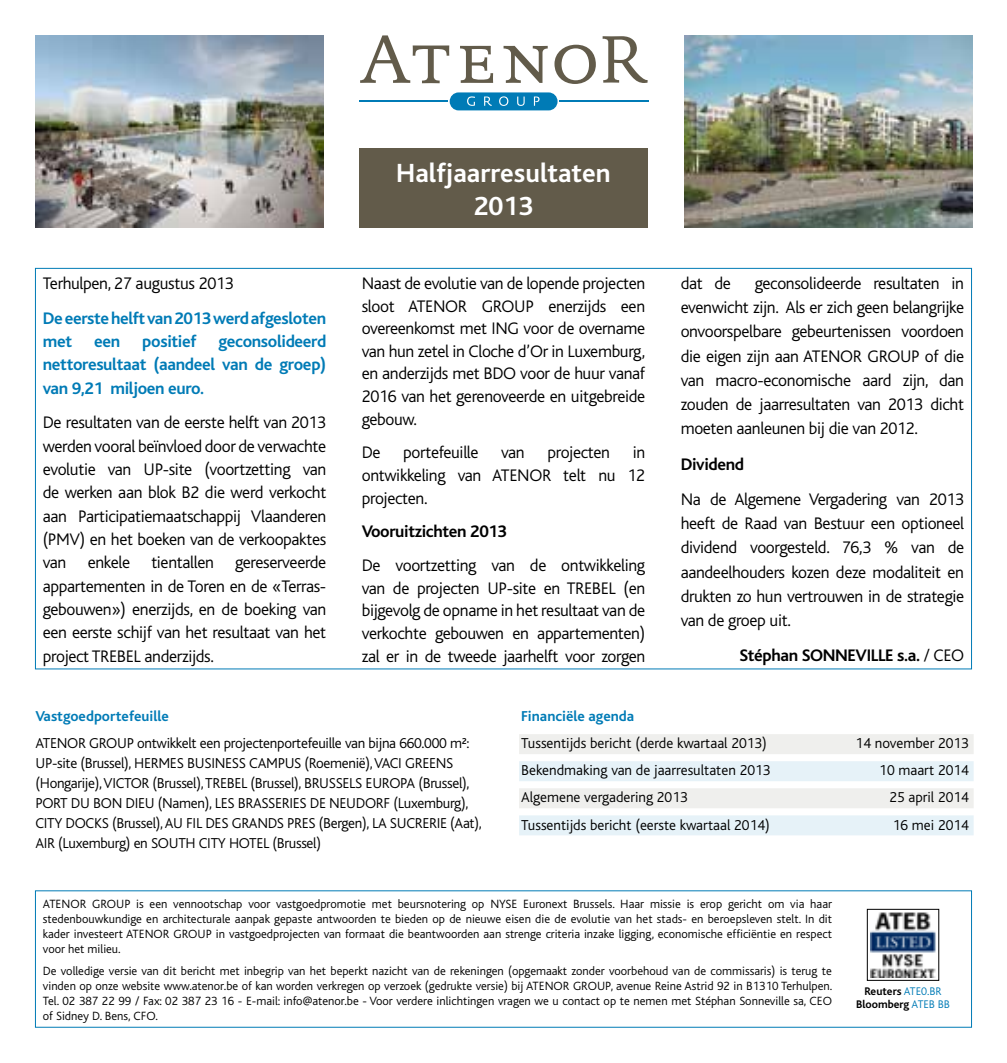
<style>
.page{position:relative;width:1007px;height:1063px;background:#fff}
.page>*{position:absolute;margin:0;border:0;box-sizing:border-box;transform-origin:0 0}
.t1{font:700 27.5px/33px "Bliss";color:#fff;text-align:center}
.t2{font:300 17.5px/22.5px "Bliss";letter-spacing:-.02em;color:#000;text-align:justify}
.t3{font:700 17.5px/23.2px "Bliss";letter-spacing:-.02em;color:#007bb6}
.t4{font:700 17.5px "Bliss";letter-spacing:-.02em;color:#000}
.t5{font:300 15px/20px "Bliss";letter-spacing:-.02em;color:#000}
.t6{font:300 15px "Bliss";color:#000}
.t7{font:700 15px "Bliss";color:#007bb6}
.t8{font:300 12.5px/15px "Bliss";color:#000;text-align:justify}
.t9{font:700 11.5px/13.8px "Bliss";color:#000;text-align:center}
.s1{font-weight:300}
.s2{font-weight:300;color:#007bb6}
</style>
<div class="page">
<svg style="left:360px;top:35px;width:89px;height:48px"></svg>
<svg style="left:460px;top:46px;width:33px;height:37px"></svg>
<svg style="left:503px;top:46px;width:44px;height:37px"></svg>
<svg style="left:554px;top:45px;width:41px;height:39px"></svg>
<svg style="left:602px;top:36px;width:45px;height:47px"></svg>
<div style="left:449px;top:92px;width:108px;height:18px;background:#007bb6;border-radius:9px"></div>
<svg style="left:499px;top:96px;width:9px;height:10px"></svg>
<svg style="left:517px;top:97px;width:7px;height:9px"></svg>
<svg style="left:467px;top:96px;width:8px;height:10px"></svg>
<svg style="left:484px;top:97px;width:7px;height:9px"></svg>
<svg style="left:534px;top:97px;width:5px;height:9px"></svg>
<hr style="left:559px;top:101px;width:89px;height:1px;background:#007bb6">
<hr style="left:359px;top:101px;width:89px;height:1px;background:#007bb6">
<div style="left:519px;top:734px;width:454px;height:20px;background:#efefed"></div>
<div style="left:519px;top:761px;width:454px;height:20px;background:#e6f2f8"></div>
<div style="left:519px;top:788px;width:454px;height:20px;background:#efefed"></div>
<div style="left:519px;top:815px;width:454px;height:20px;background:#e6f2f8"></div>
<img style="left:35px;top:35px;width:289px;height:193px">
<img style="left:684px;top:35px;width:288px;height:193px">
<div style="left:359px;top:148px;width:288px;height:80px;background:#625b4a"></div>
<img style="left:870px;top:912px;width:66px;height:65px">
<div style="left:866px;top:909px;width:72px;height:72px;border:1px solid #000"></div>
<p class="t2" style="left:43px;top:272px;width:192px">Terhulpen, 27 augustus 2013</p>
<p class="t3" style="left:43px;top:307px;width:285px">De eerste helft van 2013 werd afgesloten met</p>
<p class="t3" style="left:43px;top:330px;width:285px;text-align:justify;text-indent:176px">geconsolideerd nettoresultaat (aandeel van de groep) van 9,21 miljoen euro.</p>
<p class="t2" style="left:43px;top:411px;width:285px;line-height:23.2px">De resultaten van de eerste helft van 2013 werden vooral beïnvloed door de verwachte evolutie van UP-site (voortzetting van de werken aan blok B2 die werd verkocht aan Participatiemaatschappij Vlaanderen (PMV) en het boeken van de verkoopaktes van enkele tientallen gereserveerde appartementen in de Toren en de «Terras&shy;gebouwen») enerzijds, en de boeking van een eerste schijf van het resultaat van het project TREBEL anderzijds.</p>
<p class="t3" style="left:94px;top:330px;width:28px">een</p>
<p class="t3" style="left:142px;top:330px;width:56px">positief</p>
<h1 class="t1" style="left:396px;top:157px;width:216px">Halfjaarresultaten<br>2013</h1>
<p class="t2" style="left:362px;top:272px;width:285px">Naast de evolutie van de lopende projecten sloot ATENOR GROUP enerzijds een overeenkomst met ING voor de overname van hun zetel in Cloche d’Or in Luxemburg, en anderzijds met BDO voor de huur vanaf 2016 van het gerenoveerde en uitgebreide gebouw.</p>
<p class="t2" style="left:362px;top:442px;width:20px">De</p>
<p class="t2" style="left:403px;top:442px;width:77px">portefeuille</p>
<p class="t2" style="left:501px;top:442px;width:25px">van</p>
<p class="t2" style="left:547px;top:442px;width:64px">projecten</p>
<p class="t2" style="left:362px;top:442px;width:285px;text-indent:271px">in ontwikkeling van ATENOR telt nu 12 projecten.</p>
<p class="t4" style="left:362px;top:523px;width:147px">Vooruitzichten 2013</p>
<p class="t2" style="left:362px;top:555px;width:285px">De voortzetting van de ontwikkeling van de projecten UP-site en TREBEL (en bijgevolg de opname in het resultaat van de verkochte gebouwen en appartementen) zal er in de tweede jaarhelft voor zorgen</p>
<p class="t2" style="left:680px;top:272px;width:285px;line-height:24.2px;text-indent:74px">geconsolideerde resultaten in evenwicht zijn. Als er zich geen belangrijke onvoorspelbare gebeurtenissen voordoen die eigen zijn aan ATENOR GROUP of die van macro-economische aard zijn, dan zouden de jaarresultaten van 2013 dicht moeten aanleunen bij die van 2012.</p>
<p class="t4" style="left:680px;top:455px;width:65px">Dividend</p>
<p class="t2" style="left:680px;top:488px;width:285px;line-height:24.2px">Na de Algemene Vergadering van 2013 heeft de Raad van Bestuur een optioneel dividend voorgesteld. 76,3 % van de aandeelhouders kozen deze modaliteit en drukten zo hun vertrouwen in de strategie van de groep uit.</p>
<p class="t4" style="left:739px;top:647px;width:226px">Stéphan SONNEVILLE s.a. <span class="s1">/ CEO</span></p>
<p class="t2" style="left:680px;top:272px;width:52px">dat de</p>
<p class="t7" style="left:35px;top:708px;width:135px">Vastgoedportefeuille</p>
<p class="t5" style="left:35px;top:734px;width:448px">ATENOR GROUP ontwikkelt een projectenportefeuille van bijna 660.000 m²:<br>UP-site (Brussel), HERMES BUSINESS CAMPUS (Roemenië), VACI GREENS (Hongarije), VICTOR (Brussel), TREBEL (Brussel), BRUSSELS EUROPA (Brussel), PORT DU BON DIEU (Namen), LES BRASSERIES DE NEUDORF (Luxemburg), CITY DOCKS (Brussel), AU FIL DES GRANDS PRES (Bergen), LA SUCRERIE (Aat), AIR (Luxemburg) en SOUTH CITY HOTEL (Brussel)</p>
<p class="t7" style="left:521px;top:708px;width:114px">Financiële agenda</p>
<p class="t6" style="left:521px;top:735px;width:247px">Tussentijds bericht (derde kwartaal 2013)</p>
<p class="t6" style="left:855px;top:735px;width:115px">14 november 2013</p>
<p class="t6" style="left:521px;top:763px;width:251px">Bekendmaking van de jaarresultaten 2013</p>
<p class="t6" style="left:879px;top:763px;width:91px">10 maart 2014</p>
<p class="t6" style="left:521px;top:790px;width:168px">Algemene vergadering 2013</p>
<p class="t6" style="left:889px;top:790px;width:81px">25 april 2014</p>
<p class="t6" style="left:521px;top:817px;width:250px">Tussentijds bericht (eerste kwartaal 2014)</p>
<p class="t6" style="left:892px;top:817px;width:78px">16 mei 2014</p>
<p class="t8" style="left:43px;top:896px;width:790px">ATENOR GROUP is een vennootschap voor vastgoedpromotie met beursnotering op NYSE Euronext Brussels. Haar missie is erop gericht om via haar stedenbouwkundige en architecturale aanpak gepaste antwoorden te bieden op de nieuwe eisen die de evolutie van het stads- en beroepsleven stelt. In dit kader investeert ATENOR GROUP in vastgoedprojecten van formaat die beantwoorden aan strenge criteria inzake ligging, economische efficiëntie en respect voor het milieu.</p>
<p class="t8" style="left:43px;top:963px;width:790px">De volledige versie van dit bericht met inbegrip van het beperkt nazicht van de rekeningen (opgemaakt zonder voorbehoud van de commissaris) is terug te vinden op onze website www.atenor.be of kan worden verkregen op verzoek (gedrukte versie) bij ATENOR GROUP, avenue Reine Astrid 92 in B1310 Terhulpen.<br>Tel. 02 387 22 99 / Fax: 02 387 23 16 - E-mail: info@atenor.be - Voor verdere inlichtingen vragen we u contact op te nemen met Stéphan Sonneville sa, CEO of Sidney D. Bens, CFO.</p>
<p class="t9" style="left:856px;top:984px;width:95px">Reuters <span class="s2">ATE0.BR<br></span>Bloomberg <span class="s2">ATEB BB</span></p>
</div>
